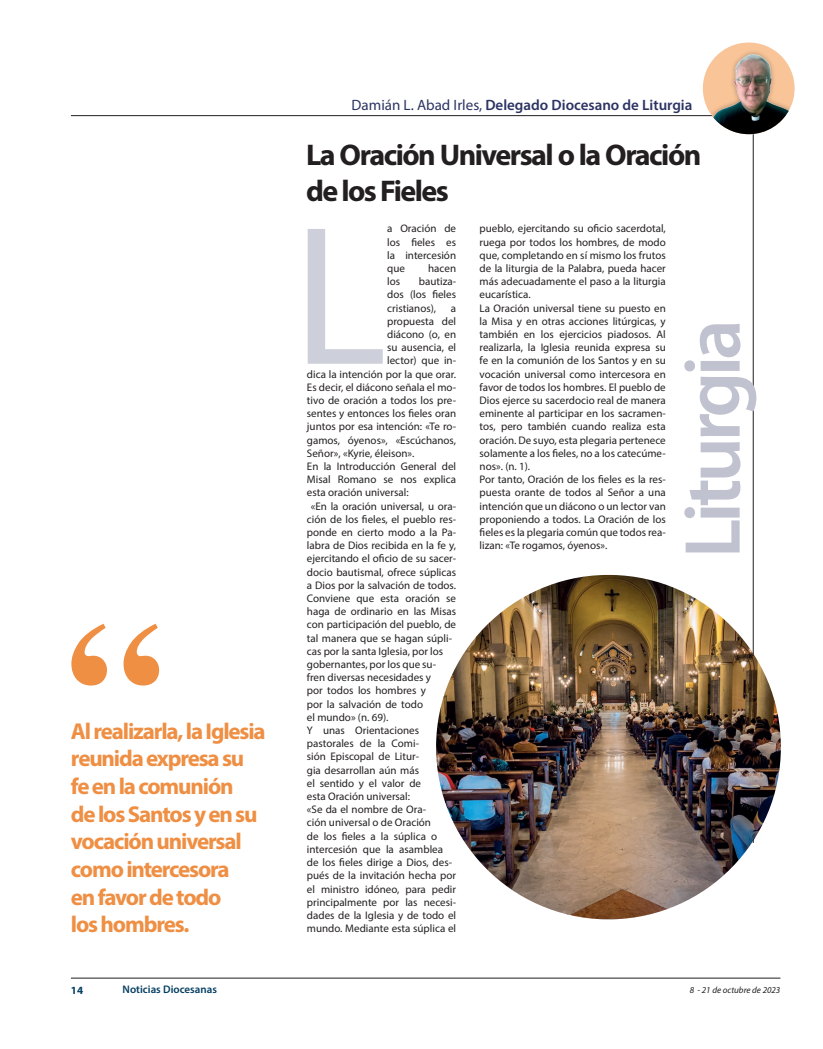
<style>
.page{position:relative;width:823px;height:1049px;background:#fff}
.page>*{position:absolute;margin:0;border:0;box-sizing:border-box;transform-origin:0 0}
.t1{font:200px "Myriad Pro";color:#cdd0da}
.t2{font:700 184px "Times";color:#ef8f44;scale:1.05 1}
.t3{font:600 80px "Myriad Pro";letter-spacing:-.05em;color:#c0c2cf}
.t4{font:700 30px/36px "Myriad Pro";letter-spacing:-.05em;color:#231f20}
.t5{font:700 23px/27.6px "Myriad Pro";letter-spacing:-.05em;color:#ef8f44}
.parrafo2{font:600 15px "Myriad Pro";color:#2c3363}
.t6{font:11px/13.2px "Myriad Pro";color:#231f20;text-align:justify}
.t7{font:600 11px "Myriad Pro";color:#043e62}
.t8{font:700 11px "Myriad Pro";color:#043e62}
.t9{font:italic 9px "Myriad Pro";color:#231f20}
.s1{font-weight:400}
</style>
<div class="page">
<hr style="left:71px;top:978px;width:709px;height:1px;background:#231f20">
<hr style="left:71px;top:115px;width:709px;height:1px;background:#231f20">
<div style="left:705px;top:50px;width:89px;height:84px;background:#231f20;opacity:.4"></div>
<img style="left:711px;top:46px;width:78px;height:88px">
<hr style="left:752px;top:134px;width:1px;height:709px;background:#231f20">
<img style="left:436px;top:575px;width:344px;height:344px;border-radius:170px">
<p class="t2" style="left:65px;top:512px;width:93px">“</p>
<p class="t5" style="left:71px;top:716px;width:196px">Al realizarla, la Iglesia reunida expresa su</p>
<p class="t5" style="left:71px;top:772px;width:188px">fe en la comunión de los Santos y en su vocación universal como intercesora</p>
<p class="t5" style="left:71px;top:882px;width:152px">en favor de todo</p>
<p class="t5" style="left:71px;top:910px;width:120px">los hombres.</p>
<p class="parrafo2" style="left:351px;top:95px;width:342px"><span class="s1">Damián L. Abad Irles,</span> Delegado Diocesano de Liturgia</p>
<p class="t4" style="left:306px;top:136px;width:397px">La Oración Universal o la Oración de los Fieles</p>
<p class="t6" style="left:479px;top:222px;width:188px">pueblo, ejercitando su oficio sacerdotal, ruega por todos los hombres, de modo que, completando en sí mismo los frutos de la liturgia de la Palabra, pueda hacer más adecuadamente el paso a la liturgia eucarística.</p>
<p class="t6" style="left:479px;top:301px;width:188px">La Oración universal tiene su puesto en la Misa y en otras acciones litúrgicas, y también en los ejercicios piadosos. Al realizarla, la Iglesia reunida expresa su fe en la comunión de los Santos y en su vocación universal como intercesora en favor de todos los hombres. El pueblo de Dios ejerce su sacerdocio real de manera eminente al participar en los sacramen&shy;tos, pero también cuando realiza esta oración. De suyo, esta plegaria pertenece solamente a los fieles, no a los catecúme&shy;nos». (n. 1).</p>
<p class="t6" style="left:479px;top:473px;width:188px">Por tanto, Oración de los fieles es la res&shy;puesta orante de todos al Señor a una intención que un diácono o un lector van proponiendo a todos. La Oración de los fieles es la plegaria común que todos rea&shy;lizan: «Te rogamos, óyenos».</p>
<p class="t6" style="left:387px;top:222px;width:70px">a Oración de los fieles es la intercesión que</p>
<p class="t1" style="left:292px;top:173px;width:96px">L</p>
<p class="t6" style="left:428px;top:261px;width:29px">hacen</p>
<p class="t6" style="left:387px;top:275px;width:70px;text-indent:32px">bautiza&shy;dos (los fieles cristianos),</p>
<p class="t6" style="left:387px;top:275px;width:14px">los</p>
<p class="t6" style="left:450px;top:301px;width:7px">a</p>
<p class="t6" style="left:387px;top:314px;width:70px">propuesta del</p>
<p class="t6" style="left:387px;top:327px;width:70px">diácono (o, en</p>
<p class="t6" style="left:387px;top:341px;width:70px">su ausencia, el</p>
<p class="t6" style="left:387px;top:354px;width:70px">lector) que in-</p>
<p class="t6" style="left:307px;top:367px;width:151px">dica la intención por la que orar.</p>
<p class="t6" style="left:307px;top:380px;width:150px">Es decir, el diácono señala el mo-</p>
<p class="t6" style="left:307px;top:393px;width:150px">tivo de oración a todos los pre-</p>
<p class="t6" style="left:307px;top:407px;width:151px">sentes y entonces los fieles oran</p>
<p class="t6" style="left:307px;top:420px;width:150px">juntos por esa intención: «Te ro-</p>
<p class="t6" style="left:307px;top:433px;width:150px">gamos, óyenos», «Escúchanos,</p>
<p class="t6" style="left:307px;top:446px;width:109px">Señor», «Kyrie, éleison».</p>
<p class="t6" style="left:307px;top:459px;width:151px">En la Introducción General del Misal Romano se nos explica esta oración universal:</p>
<p class="t6" style="left:307px;top:499px;width:151px;text-align:left;text-indent:4px">«En la oración universal, u ora&shy;ción de los fieles, el pueblo res&shy;ponde en cierto modo a la Pa&shy;labra de Dios recibida en la fe y, ejercitando el oficio de su sacer&shy;docio bautismal, ofrece súplicas a Dios por la salvación de todos.<br>Conviene que esta oración se haga de ordinario en las Misas con participación del pueblo, de tal manera que se hagan súpli&shy;cas por la santa Iglesia, por los gobernantes, por los que su&shy;fren diversas necesidades y<br>por todos los hombres y<br>por la salvación de todo<br>el mundo» (n. 69).</p>
<p class="t6" style="left:307px;top:723px;width:115px;text-align:left">Y unas Orientaciones pastorales de la Comi&shy;sión Episcopal de Litur&shy;gia desarrollan aún más el sentido y el valor de esta Oración universal:</p>
<p class="t6" style="left:307px;top:803px;width:151px;text-align:left">«Se da el nombre de Ora-<br>ción universal o de Oración<br>de los fieles a la súplica o intercesión que la asamblea de los fieles dirige a Dios, des&shy;pués de la invitación hecha por el ministro idóneo, para pedir principalmente por las necesi&shy;dades de la Iglesia y de todo el mundo. Mediante esta súplica el</p>
<p class="t3" style="left:661px;top:558px;width:240px;rotate:-90deg">Liturgia</p>
<p class="t8" style="left:71px;top:982px;width:14px">14</p>
<p class="t7" style="left:122px;top:982px;width:96px">Noticias Diocesanas</p>
<p class="t9" style="left:689px;top:984px;width:92px">8 - 21 de octubre de 2023</p>
</div>
